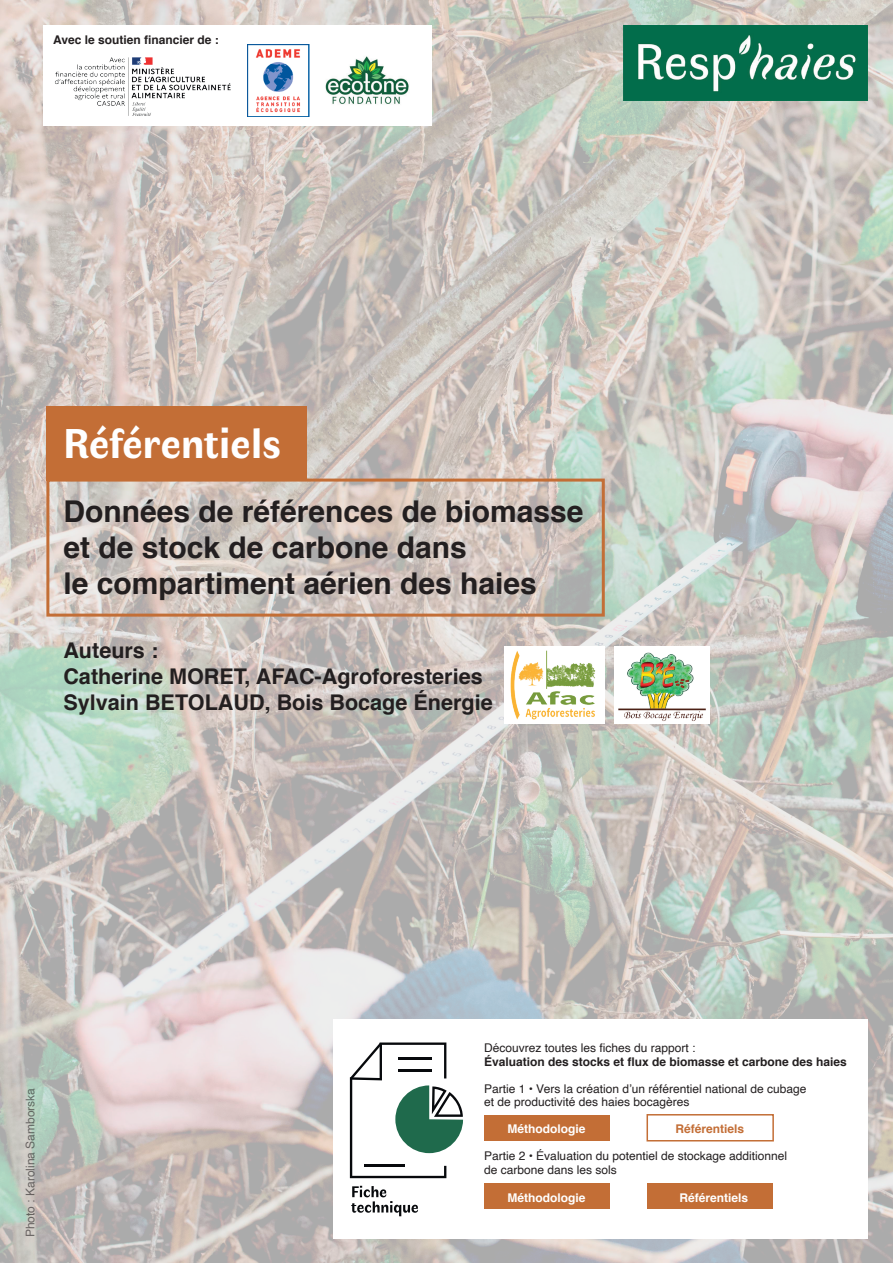
<style>
.page{position:relative;width:893px;height:1263px;background:#fff}
.page>*{position:absolute;margin:0;border:0;box-sizing:border-box;transform-origin:0 0}
.t1{font:700 42px "Faune Text";color:#fff}
.t2{font:700 30px/36px "Helvetica";color:#231f20}
.t3{font:700 21.6px/26px "Helvetica";color:#231f20}
.t4{font:12px/13.5px "Helvetica";color:#231f20}
.t5{font:700 12px "Helvetica";color:#231f20}
.t6{font:700 12px "Helvetica";color:#fff}
.t7{font:700 12px "Helvetica";color:#c36e36}
</style>
<div class="page">
<img style="left:0;top:0;width:893px;height:1263px">
<div style="left:333px;top:1020px;width:535px;height:219px;background:#fff"></div>
<div style="left:646px;top:1114px;width:128px;height:27px;border:2px solid #c36e36"></div>
<div style="left:647px;top:1183px;width:126px;height:26px;background:#c36e36"></div>
<div style="left:484px;top:1115px;width:126px;height:26px;background:#c36e36"></div>
<div style="left:484px;top:1183px;width:126px;height:26px;background:#c36e36"></div>
<div style="left:46px;top:479px;width:559px;height:138px;border:3px solid #c36e36"></div>
<div style="left:46px;top:406px;width:261px;height:74px;background:#c36e36"></div>
<img style="left:624px;top:26px;width:243px;height:74px">
<svg style="left:350px;top:1042px;width:113px;height:136px"></svg>
<svg style="left:351px;top:1186px;width:67px;height:30px"></svg>
<div style="left:504px;top:646px;width:101px;height:78px;background:#fff"></div>
<img style="left:510px;top:650px;width:86px;height:70px">
<div style="left:614px;top:646px;width:96px;height:78px;background:#fff"></div>
<img style="left:618px;top:652px;width:88px;height:70px">
<div style="left:43px;top:26px;width:389px;height:100px;background:#fff"></div>
<img style="left:55px;top:57px;width:176px;height:59px">
<img style="left:325px;top:56px;width:84px;height:48px">
<img style="left:247px;top:44px;width:62px;height:73px">
<p class="t5" style="left:53px;top:30px;width:167px">Avec le soutien financier de :</p>
<h1 class="t1" style="left:63px;top:414px;width:219px">Référentiels</h1>
<h2 class="t2" style="left:63px;top:494px;width:522px">Données de références de biomasse et de stock de carbone dans<br>le compartiment aérien des haies</h2>
<h3 class="t3" style="left:63px;top:638px;width:431px">Auteurs :<br>Catherine MORET, AFAC-Agroforesteries<br>Sylvain BETOLAUD, Bois Bocage Énergie</h3>
<p class="t4" style="left:24px;top:1237px;width:151px;rotate:-90deg">Photo : Karolina Samborska</p>
<p class="t4" style="left:484px;top:1041px;width:213px">Découvrez toutes les fiches du rapport :</p>
<p class="t5" style="left:484px;top:1052px;width:364px">Évaluation des stocks et flux de biomasse et carbone des haies</p>
<p class="t4" style="left:484px;top:1082px;width:324px">Partie 1 • Vers la création d’un référentiel national de cubage et de productivité des haies bocagères</p>
<p class="t6" style="left:507px;top:1119px;width:79px">Méthodologie</p>
<p class="t7" style="left:675px;top:1119px;width:70px">Référentiels</p>
<p class="t4" style="left:484px;top:1150px;width:305px">Partie 2 • Évaluation du potentiel de stockage additionnel de carbone dans les sols</p>
<p class="t6" style="left:507px;top:1188px;width:79px">Méthodologie</p>
<p class="t6" style="left:679px;top:1188px;width:70px">Référentiels</p>
</div>
